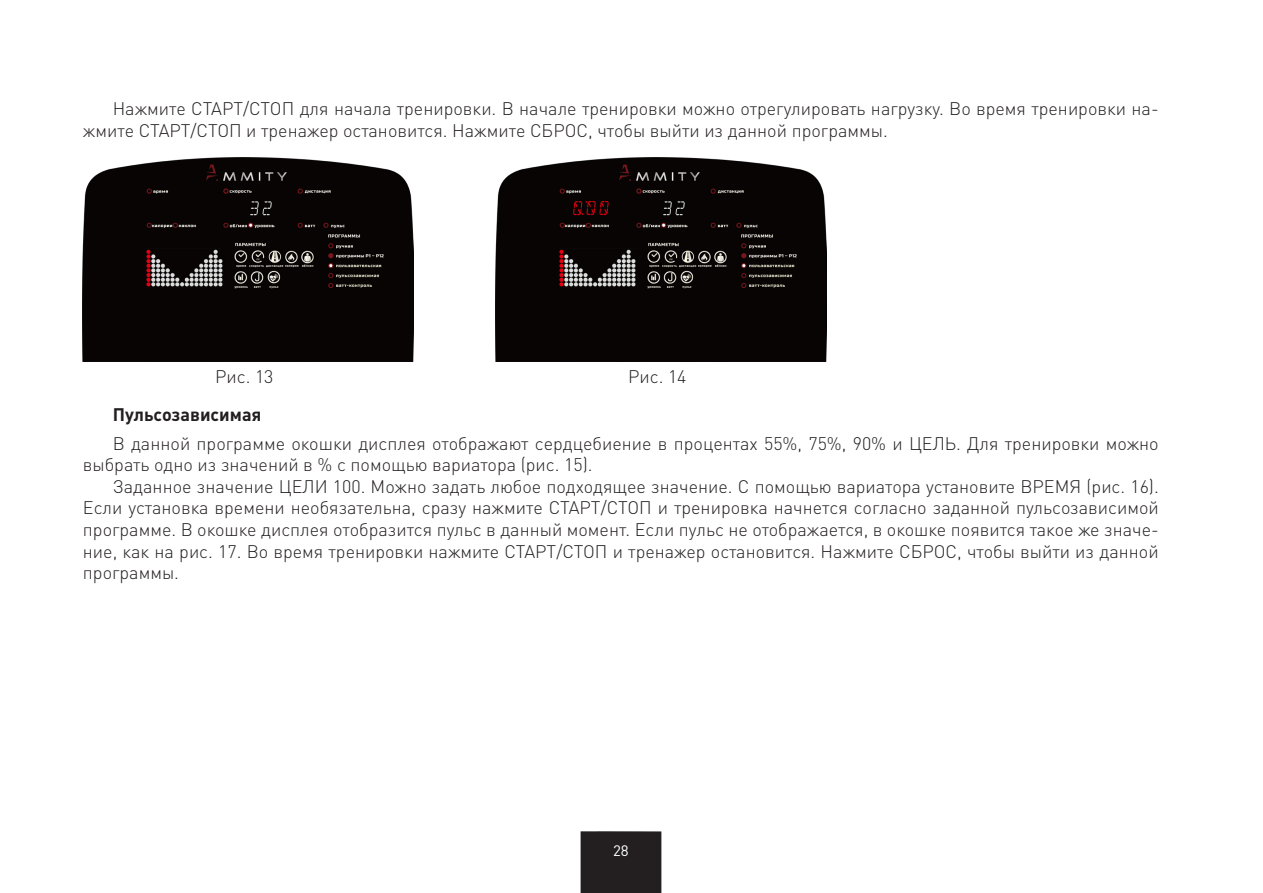
<style>
.page{position:relative;width:1263px;height:893px;background:#fff}
.page>*{position:absolute;margin:0;border:0;box-sizing:border-box;transform-origin:0 0}
.Обычный_текст__с_отс{font:300 18px/21.6px "DIN Pro";color:#231f20}
.Заголовок_над_тексто{font:700 18px "DIN Pro";color:#231f20}
.Обычный_текст{font:300 18px "DIN Pro";color:#231f20}
.t1{font:15px "DIN Pro";color:#fff}
</style>
<div class="page">
<div style="left:581px;top:831px;width:80px;height:62px;background:#231f20"></div>
<img style="left:83px;top:158px;width:331px;height:204px">
<img style="left:496px;top:158px;width:331px;height:204px">
<p class="Обычный_текст__с_отс" style="left:83px;top:97px;width:1077px;text-indent:30px">Нажмите СТАРТ/СТОП для начала тренировки. В начале тренировки можно отрегулировать нагрузку. Во время тренировки на&shy;жмите СТАРТ/СТОП и тренажер остановится. Нажмите СБРОС, чтобы выйти из данной программы.</p>
<p class="Обычный_текст" style="left:215px;top:364px;width:60px">Рис. 13</p>
<p class="Обычный_текст" style="left:628px;top:364px;width:60px">Рис. 14</p>
<p class="Заголовок_над_тексто" style="left:113px;top:403px;width:150px">Пульсозависимая</p>
<p class="Обычный_текст__с_отс" style="left:83px;top:431px;width:1077px;text-indent:30px">В данной программе окошки дисплея отображают сердцебиение в процентах 55%, 75%, 90% и ЦЕЛЬ. Для тренировки можно выбрать одно из значений в % с помощью вариатора (рис. 15).</p>
<p class="Обычный_текст__с_отс" style="left:83px;top:475px;width:1077px;text-align:justify;text-indent:30px">Заданное значение ЦЕЛИ 100. Можно задать любое подходящее значение. С помощью вариатора установите ВРЕМЯ (рис. 16).<br>Если установка времени необязательна, сразу нажмите СТАРТ/СТОП и тренировка начнется согласно заданной пульсозависимой программе. В окошке дисплея отобразится пульс в данный момент. Если пульс не отображается, в окошке появится такое же значе&shy;ние, как на рис. 17. Во время тренировки нажмите СТАРТ/СТОП и тренажер остановится. Нажмите СБРОС, чтобы выйти из данной программы.</p>
<p class="t1" style="left:613px;top:840px;width:17px">28</p>
</div>
